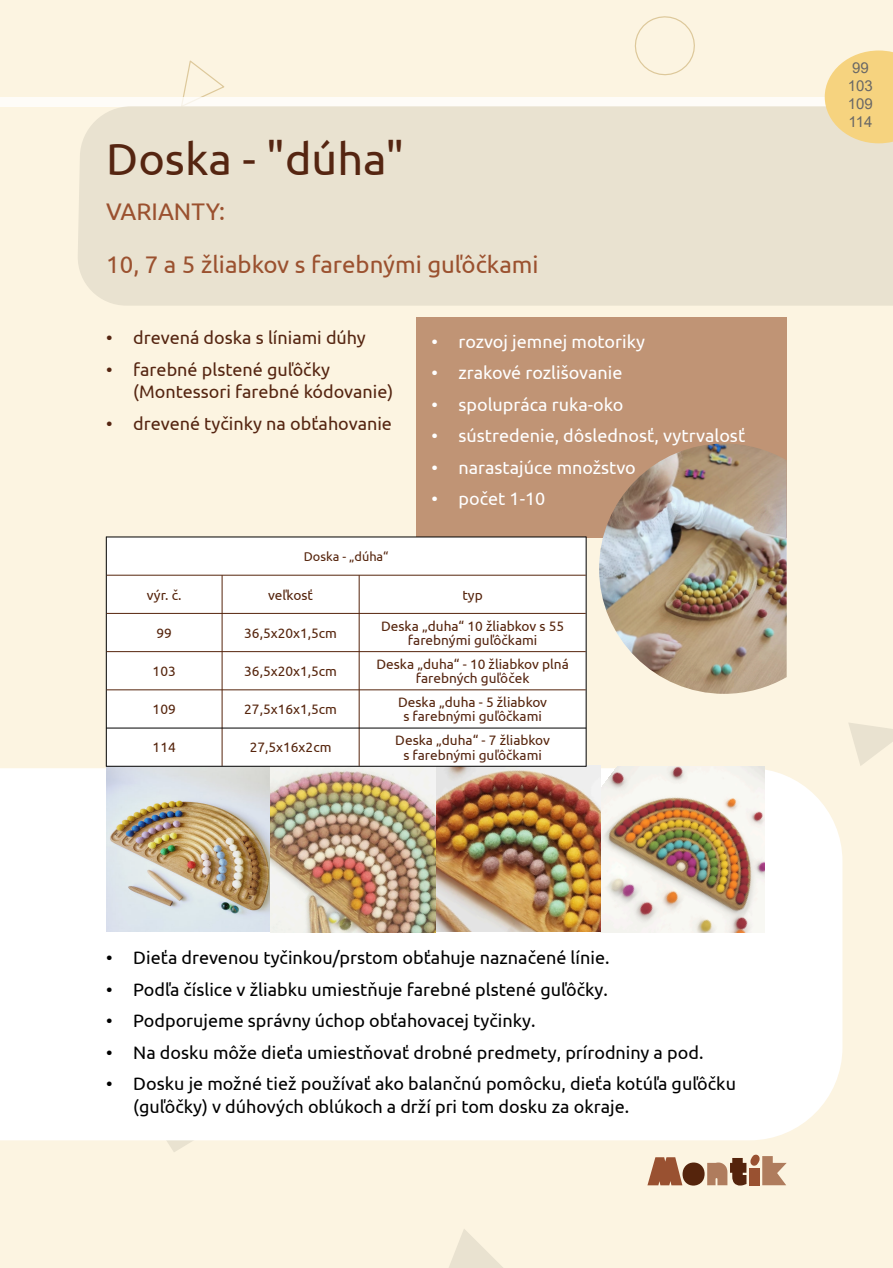
<style>
.page{position:relative;width:893px;height:1268px;background:#fff}
.page>*{position:absolute;margin:0;border:0;box-sizing:border-box;transform-origin:0 0}
.t1{font:45px "Ubuntu";color:#552511}
.t2{font:24px/52.5px "Ubuntu";color:#9b512f}
.t3{font:18px/22.5px "Ubuntu";color:#000}
.t4{font:18px "Ubuntu";color:#fff}
.t5{font:18px/22.5px "Ubuntu";color:#552511}
.t6{font:15px/18px "Arial";color:#686766}
.t7{font:13.65px/14.1px "Ubuntu";color:#55240c;text-align:center}
.t8{font:13.65px "Ubuntu";color:#552511}
.t9{font:12.75px "Ubuntu";color:#55240c}
.s1{color:#552511}
</style>
<div class="page">
<div style="left:0;top:0;width:893px;height:1267px;background:#fcf4e1"></div>
<svg style="left:183px;top:60px;width:42px;height:37px"></svg>
<svg style="left:167px;top:1140px;width:26px;height:12px"></svg>
<svg style="left:634px;top:16px;width:61px;height:60px"></svg>
<svg style="left:849px;top:723px;width:44px;height:43px"></svg>
<svg style="left:449px;top:1229px;width:53px;height:38px"></svg>
<svg style="left:647px;top:1154px;width:140px;height:31px"></svg>
<div style="left:0;top:97px;width:893px;height:9px;background:#fefcf8"></div>
<div style="left:0;top:768px;width:842px;height:372px;background:#fff"></div>
<div style="left:77px;top:106px;width:816px;height:199px;background:#e9e2d0"></div>
<svg style="left:825px;top:50px;width:68px;height:93px;background:#f5d78e"></svg>
<div style="left:416px;top:317px;width:371px;height:220px;background:#c09475"></div>
<img style="left:599px;top:443px;width:188px;height:250px">
<img style="left:106px;top:765px;width:659px;height:166px">
<div style="left:107px;top:537px;width:479px;height:228px;background:#fff"></div>
<hr style="left:106px;top:536px;width:1px;height:230px;background:#000">
<hr style="left:586px;top:536px;width:1px;height:230px;background:#000">
<hr style="left:222px;top:575px;width:1px;height:190px;background:#55240c">
<hr style="left:359px;top:575px;width:1px;height:190px;background:#55240c">
<hr style="left:106px;top:536px;width:480px;height:1px;background:#000">
<hr style="left:106px;top:727px;width:480px;height:1px;background:#000">
<hr style="left:106px;top:765px;width:480px;height:1px;background:#000">
<hr style="left:107px;top:574px;width:479px;height:1px;background:#55240c">
<hr style="left:107px;top:613px;width:479px;height:1px;background:#55240c">
<hr style="left:107px;top:651px;width:479px;height:1px;background:#55240c">
<hr style="left:107px;top:689px;width:479px;height:1px;background:#55240c">
<h1 class="t1" style="left:106px;top:140px;width:299px">Doska - "dúha"</h1>
<h2 class="t2" style="left:106px;top:187px;width:434px">VARIANTY:<br>10, 7 a 5 žliabkov s farebnými guľôčkami</h2>
<p class="t5" style="left:106px;top:327px;width:261px">• drevená doska s líniami dúhy</p>
<p class="t5" style="left:133px;top:359px;width:262px;text-indent:-27px">• farebné plstené guľôčky (Montessori farebné kódovanie)</p>
<p class="t5" style="left:106px;top:413px;width:287px">• drevené tyčinky na obťahovanie</p>
<p class="t9" style="left:304px;top:551px;width:86px">Doska - „dúha“</p>
<p class="t4" style="left:431px;top:334px;width:215px">• rozvoj jemnej motoriky</p>
<p class="t4" style="left:431px;top:365px;width:192px">• zrakové rozlišovanie</p>
<p class="t4" style="left:431px;top:397px;width:193px">• spolupráca ruka-oko</p>
<p class="t4" style="left:431px;top:428px;width:315px">• sústredenie, dôslednosť, vytrvalosť</p>
<p class="t4" style="left:431px;top:460px;width:206px">• narastajúce množstvo</p>
<p class="t4" style="left:431px;top:491px;width:115px">• počet 1-10</p>
<p class="t7" style="left:147px;top:588px;width:36px">výr. č.</p>
<p class="t7" style="left:268px;top:588px;width:46px">veľkosť</p>
<p class="t7" style="left:462px;top:588px;width:22px">typ</p>
<p class="t7" style="left:156px;top:626px;width:17px">99</p>
<p class="t7" style="left:244px;top:626px;width:94px">36,5x20x1,5cm</p>
<p class="t7" style="left:381px;top:619px;width:184px">Deska „duha“ 10 žliabkov s 55</p>
<p class="t8" style="left:408px;top:634px;width:131px">farebnými guľôčkami</p>
<p class="t7" style="left:153px;top:664px;width:25px">103</p>
<p class="t7" style="left:244px;top:664px;width:94px">36,5x20x1,5cm</p>
<p class="t7" style="left:376px;top:657px;width:194px">Deska „duha“ - 10 žliabkov plná</p>
<p class="t8" style="left:416px;top:672px;width:115px">farebných guľôček</p>
<p class="t7" style="left:153px;top:703px;width:25px">109</p>
<p class="t7" style="left:244px;top:703px;width:94px">27,5x16x1,5cm</p>
<p class="t7" style="left:398px;top:696px;width:150px">Deska „duha - 5 žliabkov s <span class="s1">farebnými guľôčkami</span></p>
<p class="t7" style="left:153px;top:741px;width:25px">114</p>
<p class="t7" style="left:250px;top:741px;width:83px">27,5x16x2cm</p>
<p class="t7" style="left:395px;top:734px;width:156px">Deska „duha“ - 7 žliabkov s <span class="s1">farebnými guľôčkami</span></p>
<p class="t3" style="left:106px;top:947px;width:505px">• Dieťa drevenou tyčinkou/prstom obťahuje naznačené línie.</p>
<p class="t3" style="left:106px;top:978px;width:503px">• Podľa číslice v žliabku umiestňuje farebné plstené guľôčky.</p>
<p class="t3" style="left:106px;top:1010px;width:431px">• Podporujeme správny úchop obťahovacej tyčinky.</p>
<p class="t3" style="left:106px;top:1041px;width:599px">• Na dosku môže dieťa umiestňovať drobné predmety, prírodniny a pod.</p>
<p class="t3" style="left:133px;top:1073px;width:604px;text-indent:-27px">• Dosku je možné tiež používať ako balančnú pomôcku, dieťa kotúľa guľôčku (guľôčky) v dúhových oblúkoch a drží pri tom dosku za okraje.</p>
<p class="t6" style="left:848px;top:60px;width:27px">99<br>103<br>109<br>114</p>
</div>
